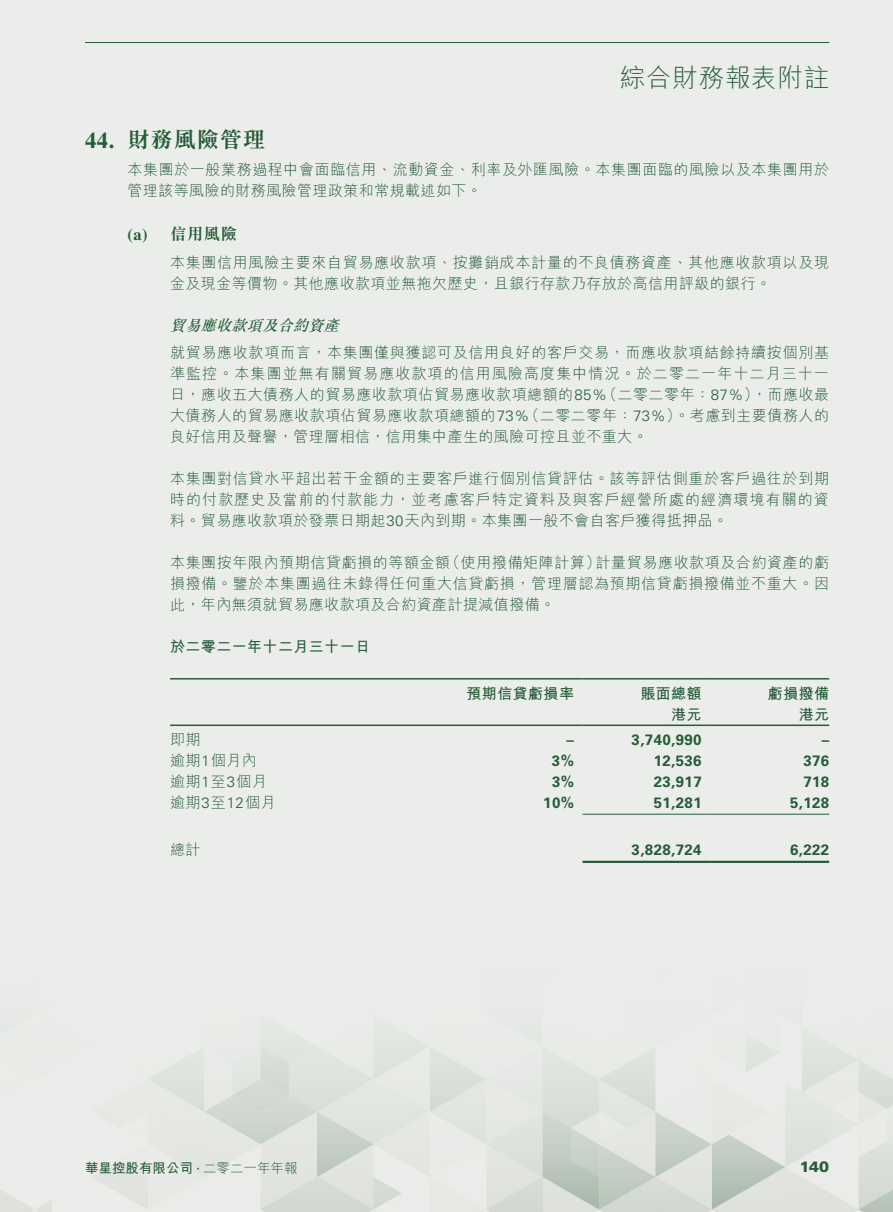
<style>
.page{position:relative;width:893px;height:1212px;background:#ebedea}
.page>*{position:absolute;margin:0;border:0;box-sizing:border-box;transform-origin:0 0}
.t1{font:300 25.5px "M Hei HK";letter-spacing:.03em;color:#275c39}
.t2{font:700 22.5px "M Sung HK";letter-spacing:.025em;color:#275c39}
.t3{font:700 16.5px "M Sung HK";color:#275c39}
.t4{font:300 15px/21px "M Hei HK";letter-spacing:.03em;color:#275c39;text-align:justify}
.t5{font:700 15px "Univers LT Std";letter-spacing:.03em;color:#275c39}
.t6{font:700 15px "M Hei HK";letter-spacing:.03em;color:#275c39}
.t7{font:italic 500 15px "M Sung HK";color:#275c39}
.t8{font:900 15px "Univers LT Std";color:#275c39}
.t9{font:700 13.5px "M Hei HK";color:#275c39}
.s1{font-family:"Times LT Std"}
.s2{font-family:"Univers LT Std"}
.s3{font-family:"Univers LT Std";font-size:12px}
.s4{font-weight:300}
</style>
<div class="page">
<img style="left:0;top:1046px;width:893px;height:166px">
<hr style="left:85px;top:42px;width:744px;height:1px;background:#275c39">
<hr style="left:170px;top:678px;width:285px;height:1px;background:#275c39">
<hr style="left:455px;top:678px;width:128px;height:1px;background:#275c39">
<hr style="left:583px;top:678px;width:127px;height:1px;background:#275c39">
<hr style="left:710px;top:678px;width:119px;height:1px;background:#275c39">
<hr style="left:170px;top:724px;width:285px;height:2px;background:#275c39">
<hr style="left:455px;top:724px;width:128px;height:2px;background:#275c39">
<hr style="left:583px;top:724px;width:127px;height:2px;background:#275c39">
<hr style="left:710px;top:724px;width:119px;height:2px;background:#275c39">
<hr style="left:583px;top:814px;width:127px;height:1px;background:#275c39">
<hr style="left:710px;top:814px;width:119px;height:1px;background:#275c39">
<hr style="left:583px;top:861px;width:127px;height:2px;background:#275c39">
<hr style="left:710px;top:861px;width:119px;height:2px;background:#275c39">
<h1 class="t1" style="left:620px;top:64px;width:210px">綜合財務報表附註</h1>
<h2 class="t2" style="left:85px;top:124px;width:182px"><span class="s1">44.</span> 財務風險管理</h2>
<p class="t4" style="left:128px;top:159px;width:703px">本集團於一般業務過程中會面臨信用、流動資金、利率及外匯風險。本集團面臨的風險以及本集團用於管理該等風險的財務風險管理政策和常規載述如下。</p>
<p class="t3" style="left:128px;top:223px;width:111px"><span class="s1">(a)</span> 信用風險</p>
<p class="t4" style="left:170px;top:251px;width:660px">本集團信用風險主要來自貿易應收款項、按攤銷成本計量的不良債務資產、其他應收款項以及現金及現金等價物。其他應收款項並無拖欠歷史，且銀行存款乃存放於高信用評級的銀行。</p>
<p class="t7" style="left:170px;top:315px;width:176px">貿易應收款項及合約資產</p>
<p class="t4" style="left:170px;top:342px;width:660px">就貿易應收款項而言，本集團僅與獲認可及信用良好的客戶交易，而應收款項結餘持續按個別基準監控。本集團並無有關貿易應收款項的信用風險高度集中情況。於二零二一年十二月三十一日，應收五大債務人的貿易應收款項佔貿易應收款項總額的<span class="s2">85%</span>（二零二零年：<span class="s2">87%</span>），而應收最大債務人的貿易應收款項佔貿易應收款項總額的<span class="s2">73%</span>（二零二零年：<span class="s2">73%</span>）。考慮到主要債務人的良好信用及聲譽，管理層相信，信用集中產生的風險可控且並不重大。</p>
<p class="t4" style="left:170px;top:468px;width:660px">本集團對信貸水平超出若干金額的主要客戶進行個別信貸評估。該等評估側重於客戶過往於到期時的付款歷史及當前的付款能力，並考慮客戶特定資料及與客戶經營所處的經濟環境有關的資料。貿易應收款項於發票日期起<span class="s2">30</span>天內到期。本集團一般不會自客戶獲得抵押品。</p>
<p class="t4" style="left:170px;top:552px;width:660px">本集團按年限內預期信貸虧損的等額金額（使用撥備矩陣計算）計量貿易應收款項及合約資產的虧損撥備。鑒於本集團過往未錄得任何重大信貸虧損，管理層認為預期信貸虧損撥備並不重大。因此，年內無須就貿易應收款項及合約資產計提減值撥備。</p>
<p class="t6" style="left:170px;top:636px;width:202px">於二零二一年十二月三十一日</p>
<p class="t6" style="left:467px;top:682px;width:109px">預期信貸虧損率</p>
<p class="t6" style="left:640px;top:682px;width:63px">賬面總額</p>
<p class="t6" style="left:768px;top:682px;width:63px">虧損撥備</p>
<p class="t6" style="left:671px;top:703px;width:32px">港元</p>
<p class="t6" style="left:799px;top:703px;width:32px">港元</p>
<p class="t4" style="left:170px;top:729px;width:32px">即期</p>
<p class="t5" style="left:567px;top:731px;width:9px">–</p>
<p class="t5" style="left:632px;top:731px;width:72px">3,740,990</p>
<p class="t5" style="left:822px;top:731px;width:9px">–</p>
<p class="t4" style="left:170px;top:750px;width:88px">逾期<span class="s2">1</span>個月內</p>
<p class="t5" style="left:552px;top:752px;width:24px">3%</p>
<p class="t5" style="left:654px;top:752px;width:49px">12,536</p>
<p class="t5" style="left:803px;top:752px;width:27px">376</p>
<p class="t4" style="left:170px;top:771px;width:98px">逾期<span class="s2">1</span>至<span class="s2">3</span>個月</p>
<p class="t5" style="left:552px;top:773px;width:24px">3%</p>
<p class="t5" style="left:654px;top:773px;width:49px">23,917</p>
<p class="t5" style="left:803px;top:773px;width:27px">718</p>
<p class="t4" style="left:170px;top:792px;width:107px">逾期<span class="s2">3</span>至<span class="s2">12</span>個月</p>
<p class="t5" style="left:543px;top:794px;width:32px">10%</p>
<p class="t5" style="left:654px;top:794px;width:49px">51,281</p>
<p class="t5" style="left:790px;top:794px;width:41px">5,128</p>
<p class="t4" style="left:170px;top:838px;width:32px">總計</p>
<p class="t5" style="left:632px;top:840px;width:72px">3,828,724</p>
<p class="t5" style="left:790px;top:840px;width:41px">6,222</p>
<p class="t9" style="left:85px;top:1158px;width:214px">華星控股有限公司 <span class="s3">·</span> <span class="s4">二零二一年年報</span></p>
<p class="t8" style="left:800px;top:1157px;width:31px">140</p>
</div>
